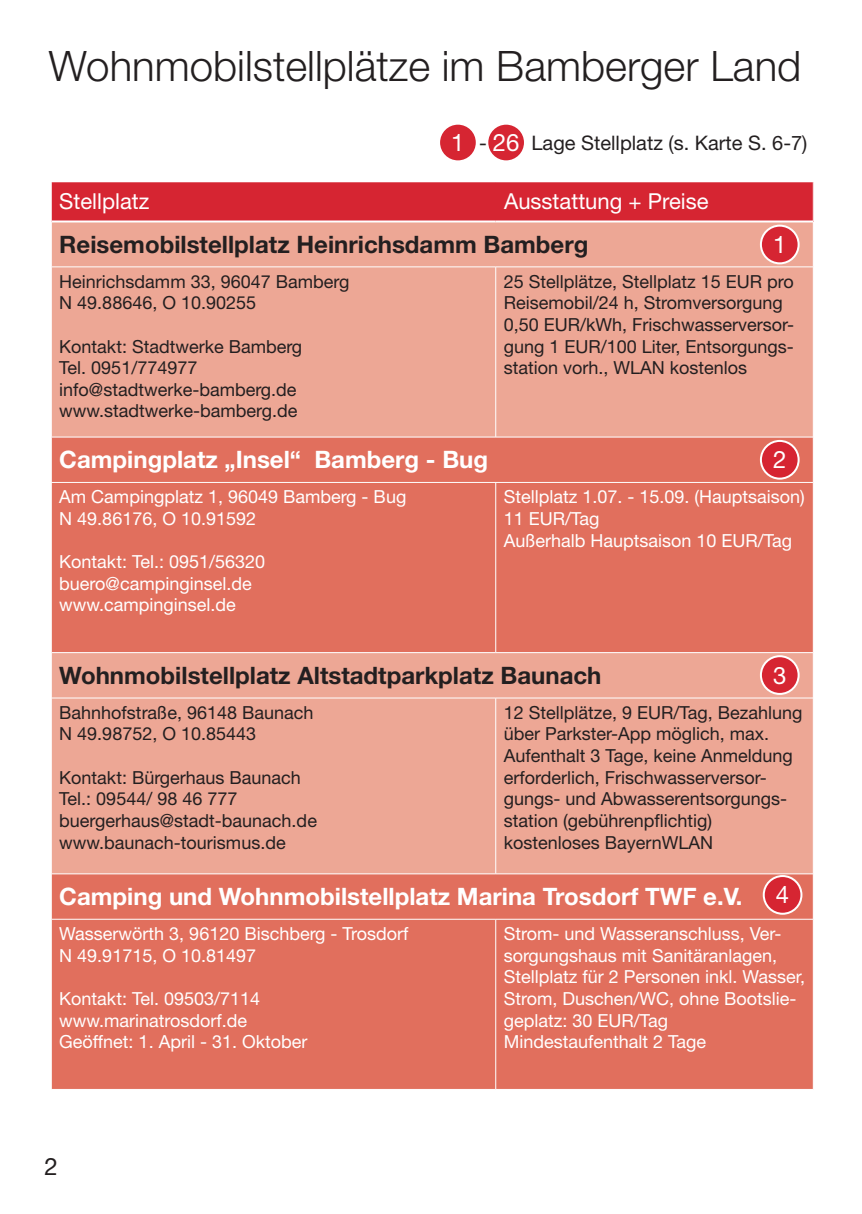
<style>
.page{position:relative;width:862px;height:1214px;background:#fff}
.page>*{position:absolute;margin:0;border:0;box-sizing:border-box;transform-origin:0 0}
.t1{font:300 42px "Helvetica Neue LT Pro";color:#231f20}
.t2{font:700 24px "Helvetica Neue LT Pro";color:#231f20}
.t3{font:700 24px "Helvetica Neue LT Pro";color:#fff}
.t4{font:24px "Helvetica Neue LT Pro";color:#fff}
.t5{font:24px "Helvetica Neue LT Pro";color:#231f20}
.t6{font:22px "Helvetica Neue LT Pro";color:#fff}
.t7{font:20px "Helvetica Neue LT Pro";color:#231f20}
.t8{font:18px/21.6px "Helvetica Neue LT Pro";color:#231f20}
.t9{font:18px/21.6px "Helvetica Neue LT Pro";color:#fff}
.s1{font-size:20px;color:#231f20}
</style>
<div class="page">
<div style="left:51px;top:182px;width:762px;height:39px;background:#d62532"></div>
<div style="left:52px;top:222px;width:761px;height:214px;background:#eda795"></div>
<svg style="left:52px;top:437px;width:761px;height:651px;background:#e58270"></svg>
<hr style="left:51px;top:266px;width:445px;height:1px;background:#fff">
<hr style="left:496px;top:266px;width:317px;height:1px;background:#fff">
<hr style="left:495px;top:267px;width:1px;height:170px;background:#fff">
<hr style="left:51px;top:482px;width:445px;height:1px;background:#fff">
<hr style="left:495px;top:482px;width:1px;height:170px;background:#fff">
<hr style="left:495px;top:698px;width:1px;height:175px;background:#fff">
<hr style="left:495px;top:919px;width:1px;height:170px;background:#fff">
<hr style="left:496px;top:482px;width:317px;height:1px;background:#fff">
<hr style="left:52px;top:652px;width:444px;height:1px;background:#fff">
<hr style="left:496px;top:652px;width:317px;height:1px;background:#fff">
<hr style="left:52px;top:697px;width:444px;height:1px;background:#fff">
<hr style="left:496px;top:697px;width:317px;height:1px;background:#fff">
<hr style="left:52px;top:873px;width:444px;height:1px;background:#fff">
<hr style="left:496px;top:873px;width:317px;height:1px;background:#fff">
<hr style="left:52px;top:918px;width:444px;height:1px;background:#fff">
<hr style="left:496px;top:918px;width:317px;height:1px;background:#fff">
<hr style="left:51px;top:182px;width:1px;height:39px;background:#fff">
<hr style="left:52px;top:220px;width:444px;height:2px;background:#fff">
<hr style="left:496px;top:220px;width:317px;height:2px;background:#fff">
<div style="left:761px;top:226px;width:37px;height:37px;background:#d62532;border-radius:50%"></div>
<div style="left:760px;top:225px;width:39px;height:39px;border:2px solid #fff;border-radius:50%"></div>
<div style="left:487px;top:124px;width:38px;height:37px;background:#d62532;border-radius:50%"></div>
<div style="left:486px;top:123px;width:40px;height:39px;border:2px solid #fff;border-radius:50%"></div>
<div style="left:439px;top:124px;width:38px;height:37px;background:#d62532;border-radius:50%"></div>
<div style="left:438px;top:123px;width:40px;height:39px;border:2px solid #fff;border-radius:50%"></div>
<div style="left:761px;top:656px;width:37px;height:37px;background:#d62532;border-radius:50%"></div>
<div style="left:760px;top:655px;width:39px;height:39px;border:2px solid #fff;border-radius:50%"></div>
<div style="left:761px;top:441px;width:37px;height:37px;background:#d62532;border-radius:50%"></div>
<div style="left:760px;top:440px;width:39px;height:39px;border:2px solid #fff;border-radius:50%"></div>
<div style="left:764px;top:875px;width:37px;height:38px;background:#d62532;border-radius:50%"></div>
<div style="left:763px;top:874px;width:39px;height:40px;border:2px solid #fff;border-radius:50%"></div>
<h1 class="t1" style="left:49px;top:40px;width:754px">Wohnmobilstellplätze im Bamberger Land</h1>
<h2 class="t4" style="left:451px;top:128px;width:70px">1 <span class="s1">-</span>26</h2>
<p class="t7" style="left:531px;top:130px;width:277px">Lage Stellplatz (s. Karte S. 6-7)</p>
<p class="t6" style="left:59px;top:188px;width:92px">Stellplatz</p>
<p class="t6" style="left:504px;top:188px;width:206px">Ausstattung + Preise</p>
<h2 class="t2" style="left:59px;top:229px;width:530px">Reisemobilstellplatz Heinrichsdamm Bamberg</h2>
<p class="t8" style="left:59px;top:270px;width:291px">Heinrichsdamm 33, 96047 Bamberg<br>N 49.88646, O 10.90255</p>
<p class="t8" style="left:59px;top:335px;width:244px">Kontakt: Stadtwerke Bamberg<br>Tel. 0951/774977 info@stadtwerke-bamberg.de www.stadtwerke-bamberg.de</p>
<h2 class="t4" style="left:773px;top:230px;width:15px">1</h2>
<p class="t8" style="left:504px;top:270px;width:292px">25 Stellplätze, Stellplatz 15 EUR pro Reisemobil/24 h, Stromversorgung 0,50 EUR/kWh, Frischwasserversor&shy;gung 1 EUR/100 Liter, Entsorgungs&shy;station vorh., WLAN kostenlos</p>
<h2 class="t3" style="left:59px;top:444px;width:430px">Campingplatz „Insel“ Bamberg - Bug</h2>
<p class="t9" style="left:59px;top:485px;width:348px">Am Campingplatz 1, 96049 Bamberg - Bug<br>N 49.86176, O 10.91592</p>
<p class="t9" style="left:59px;top:550px;width:207px">Kontakt: Tel.: 0951/56320 buero@campinginsel.de www.campinginsel.de</p>
<h2 class="t4" style="left:773px;top:445px;width:15px">2</h2>
<p class="t9" style="left:504px;top:485px;width:303px">Stellplatz 1.07. - 15.09. (Hauptsaison)<br>11 EUR/Tag<br>Außerhalb Hauptsaison 10 EUR/Tag</p>
<h2 class="t4" style="left:773px;top:660px;width:15px">3</h2>
<h2 class="t2" style="left:59px;top:660px;width:544px">Wohnmobilstellplatz Altstadtparkplatz Baunach</h2>
<p class="t8" style="left:59px;top:701px;width:256px">Bahnhofstraße, 96148 Baunach<br>N 49.98752, O 10.85443</p>
<p class="t8" style="left:59px;top:766px;width:259px">Kontakt: Bürgerhaus Baunach<br>Tel.: 09544/ 98 46 777 buergerhaus@stadt-baunach.de www.baunach-tourismus.de</p>
<p class="t8" style="left:504px;top:701px;width:300px">12 Stellplätze, 9 EUR/Tag, Bezahlung über Parkster-App möglich, max.<br>Aufenthalt 3 Tage, keine Anmeldung erforderlich, Frischwasserversor&shy;gungs- und Abwasserentsorgungs&shy;station (gebührenpflichtig) kostenloses BayernWLAN</p>
<h2 class="t3" style="left:59px;top:881px;width:684px">Camping und Wohnmobilstellplatz Marina Trosdorf TWF e.V.</h2>
<p class="t9" style="left:59px;top:922px;width:351px">Wasserwörth 3, 96120 Bischberg - Trosdorf<br>N 49.91715, O 10.81497</p>
<p class="t9" style="left:59px;top:987px;width:250px">Kontakt: Tel. 09503/7114 www.marinatrosdorf.de<br>Geöffnet: 1. April - 31. Oktober</p>
<h2 class="t4" style="left:776px;top:880px;width:15px">4</h2>
<p class="t9" style="left:504px;top:922px;width:303px">Strom- und Wasseranschluss, Ver&shy;sorgungshaus mit Sanitäranlagen,<br>Stellplatz für 2 Personen inkl. Wasser,<br>Strom, Duschen/WC, ohne Bootslie&shy;geplatz: 30 EUR/Tag<br>Mindestaufenthalt 2 Tage</p>
<h2 class="t5" style="left:44px;top:1151px;width:15px">2</h2>
</div>
